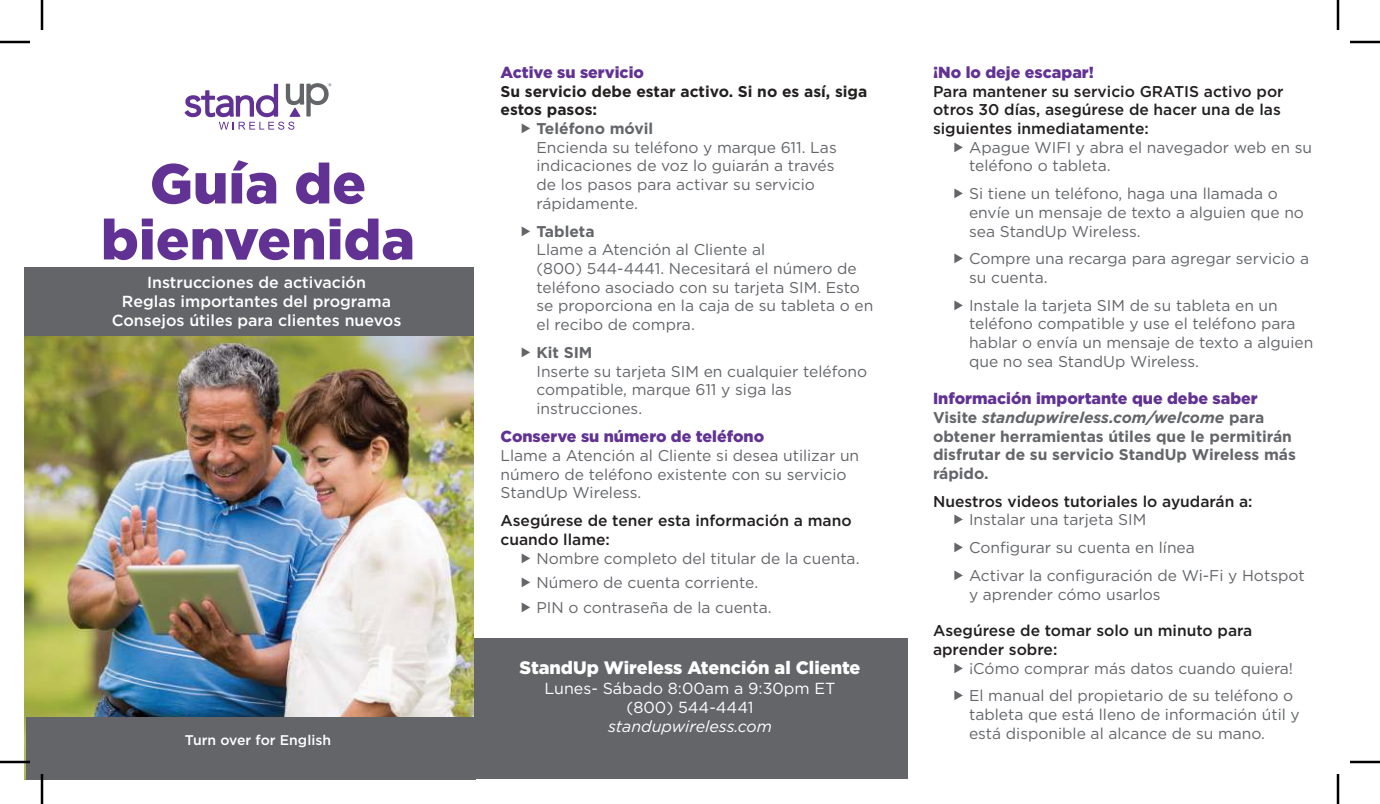
<style>
.page{position:relative;width:1380px;height:804px;background:#fff}
.page>*{position:absolute;margin:0;border:0;box-sizing:border-box;transform-origin:0 0}
.t1{font:900 56px/56px "Gotham";color:#613293;text-align:center}
.t2{font:900 18px "Gotham";color:#fff}
.t3{font:900 16px "Gotham";color:#613293}
.t4{font:500 16px/19.2px "Gotham";color:#fff;text-align:center}
.t5{font:16px/19.2px "Gotham";color:#fff;text-align:center}
.t6{font:italic 16px "Gotham";color:#fff}
.t7{font:15.6px/18.8px "Gotham";color:#636569}
.t8{font:500 15.6px/18.8px "Gotham";color:#221f1f}
.t9{font:700 15.6px/18.8px "Gotham";color:#636569}
.t10{font:700 15.6px/18.8px "Gotham";color:#221f1f}
.t11{font:500 14px "Gotham";color:#fff}
.s1{font-style:italic}
</style>
<div class="page">
<svg style="left:185px;top:83px;width:146px;height:47px"></svg>
<img style="left:24px;top:336px;width:450px;height:444px">
<div style="left:24px;top:268px;width:450px;height:68px;background:#636569"></div>
<div style="left:26px;top:717px;width:449px;height:63px;background:#636569"></div>
<div style="left:474px;top:638px;width:434px;height:140px;background:#636569"></div>
<hr style="left:0;top:41px;width:30px;height:2px;background:#000">
<hr style="left:1350px;top:41px;width:30px;height:2px;background:#000">
<hr style="left:0;top:761px;width:30px;height:2px;background:#000">
<hr style="left:1350px;top:761px;width:30px;height:2px;background:#000">
<hr style="left:41px;top:0;width:2px;height:30px;background:#000">
<hr style="left:41px;top:774px;width:2px;height:30px;background:#000">
<hr style="left:1337px;top:0;width:2px;height:30px;background:#000">
<hr style="left:1337px;top:774px;width:2px;height:30px;background:#000">
<h1 class="t1" style="left:101px;top:159px;width:315px">Guía de bienvenida</h1>
<p class="t4" style="left:112px;top:274px;width:291px">Instrucciones de activación<br>Reglas importantes del programa<br>Consejos útiles para clientes nuevos</p>
<p class="t11" style="left:185px;top:734px;width:148px">Turn over for English</p>
<p class="t3" style="left:500px;top:65px;width:145px">Active su servicio</p>
<p class="t10" style="left:500px;top:82px;width:368px">Su servicio debe estar activo. Si no es así, siga estos pasos:</p>
<p class="t9" style="left:536px;top:120px;width:118px">Teléfono móvil</p>
<p class="t7" style="left:536px;top:139px;width:302px">Encienda su teléfono y marque 611. Las indicaciones de voz lo guiarán a través de los pasos para activar su servicio rápidamente.</p>
<p class="t9" style="left:536px;top:223px;width:60px">Tableta</p>
<p class="t7" style="left:536px;top:241px;width:338px">Llame a Atención al Cliente al<br>(800) 544-4441. Necesitará el número de teléfono asociado con su tarjeta SIM. Esto se proporciona en la caja de su tableta o en el recibo de compra.</p>
<p class="t9" style="left:536px;top:344px;width:58px">Kit SIM</p>
<p class="t7" style="left:536px;top:363px;width:332px">Inserte su tarjeta SIM en cualquier teléfono compatible, marque 611 y siga las instrucciones.</p>
<p class="t3" style="left:500px;top:429px;width:265px">Conserve su número de teléfono</p>
<p class="t7" style="left:500px;top:447px;width:360px">Llame a Atención al Cliente si desea utilizar un número de teléfono existente con su servicio<br>StandUp Wireless.</p>
<p class="t8" style="left:500px;top:512px;width:353px">Asegúrese de tener esta información a mano cuando llame:</p>
<p class="t7" style="left:536px;top:547px;width:325px;line-height:24.4px">Nombre completo del titular de la cuenta.<br>Número de cuenta corriente.<br>PIN o contraseña de la cuenta.</p>
<p class="t2" style="left:519px;top:660px;width:343px">StandUp Wireless Atención al Cliente</p>
<p class="t5" style="left:544px;top:679px;width:293px">Lunes- Sábado 8:00am a 9:30pm ET (800) 544-4441</p>
<p class="t6" style="left:608px;top:719px;width:165px">standupwireless.com</p>
<p class="t3" style="left:933px;top:65px;width:162px">¡No lo deje escapar!</p>
<p class="t8" style="left:933px;top:82px;width:352px">Para mantener su servicio GRATIS activo por otros 30 días, asegúrese de hacer una de las siguientes inmediatamente:</p>
<p class="t7" style="left:969px;top:139px;width:345px">Apague WIFI y abra el navegador web en su teléfono o tableta.</p>
<p class="t7" style="left:969px;top:185px;width:337px">Si tiene un teléfono, haga una llamada o envíe un mensaje de texto a alguien que no sea StandUp Wireless.</p>
<p class="t7" style="left:969px;top:250px;width:342px">Compre una recarga para agregar servicio a su cuenta.</p>
<p class="t7" style="left:969px;top:297px;width:346px">Instale la tarjeta SIM de su tableta en un teléfono compatible y use el teléfono para hablar o envía un mensaje de texto a alguien que no sea StandUp Wireless.</p>
<p class="t3" style="left:933px;top:391px;width:326px">Información importante que debe saber</p>
<p class="t9" style="left:933px;top:409px;width:364px">Visite <span class="s1">standupwireless.com/welcome</span> para obtener herramientas útiles que le permitirán disfrutar de su servicio StandUp Wireless más rápido.</p>
<p class="t8" style="left:933px;top:493px;width:321px">Nuestros videos tutoriales lo ayudarán a:</p>
<p class="t7" style="left:969px;top:507px;width:337px;line-height:27.8px">Instalar una tarjeta SIM<br>Configurar su cuenta en línea<br>Activar la configuración de Wi-Fi y Hotspot</p>
<p class="t7" style="left:969px;top:586px;width:193px">y aprender cómo usarlos</p>
<p class="t8" style="left:933px;top:622px;width:321px">Asegúrese de tomar solo un minuto para aprender sobre:</p>
<p class="t7" style="left:969px;top:655px;width:326px;line-height:27.8px">¡Cómo comprar más datos cuando quiera!<br>El manual del propietario de su teléfono o</p>
<p class="t7" style="left:969px;top:706px;width:332px">tableta que está lleno de información útil y está disponible al alcance de su mano.</p>
</div>
